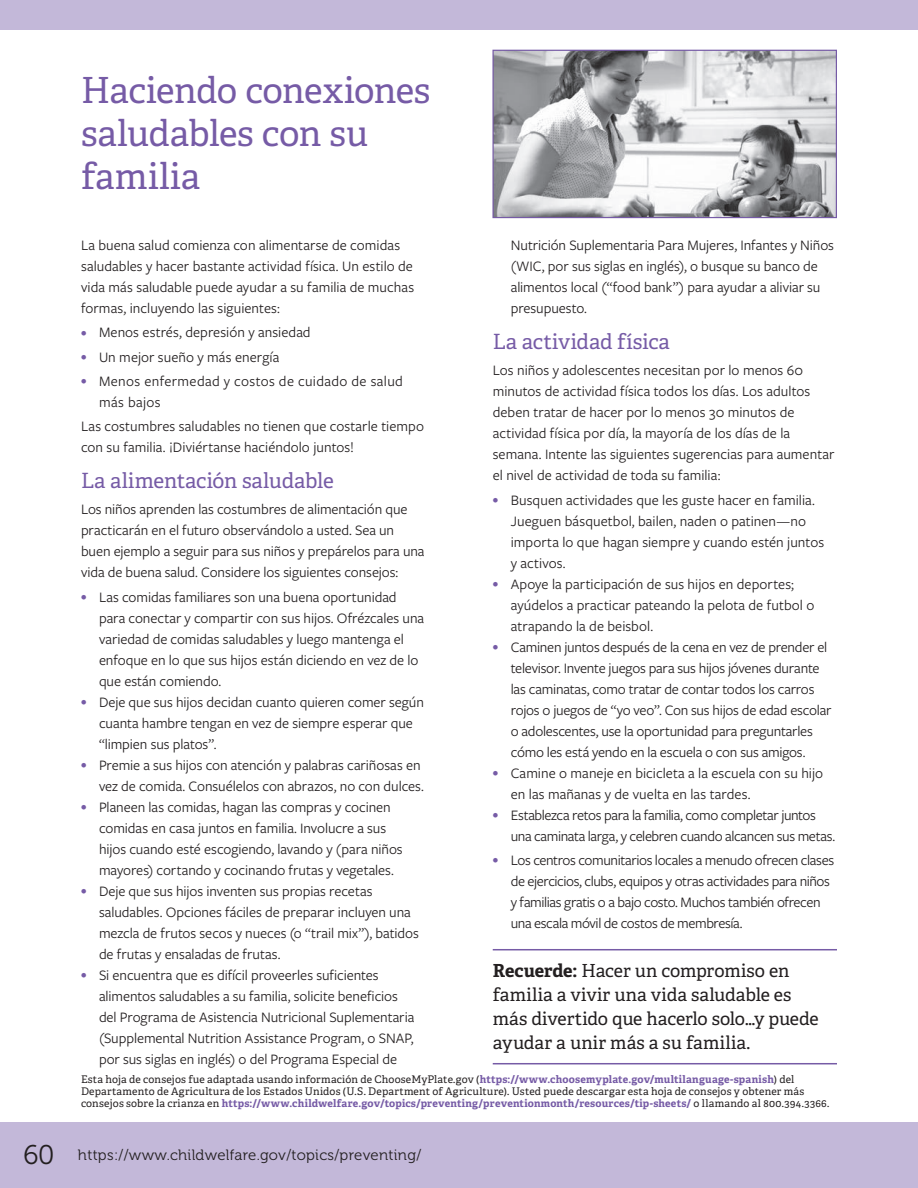
<style>
.page{position:relative;width:918px;height:1188px;background:#fff}
.page>*{position:absolute;margin:0;border:0;box-sizing:border-box;transform-origin:0 0}
.t1{font:36px/43.2px "Adelle PE";letter-spacing:-.01em;color:#765ba6}
.t2{font:21px "Adelle PE";letter-spacing:-.005em;color:#765ba6}
.t3{font:18px/24px "Adelle PE";color:#231f20}
.t4{font:15px/21px "Freight Sans Pro";letter-spacing:-.005em;color:#231f20}
.t5{font:15px/21px "Freight Sans Pro";letter-spacing:-.025em;color:#231f20}
.t6{font:15px "Museo 300";letter-spacing:.02em;color:#231f20}
.t7{font:15px/21px "Freight Sans Pro";letter-spacing:.025em;color:#231f20}
.t8{font:10.5px/12px "Adelle PE";letter-spacing:.015em;color:#231f20}
.s1{font-size:12px;color:#765ba6}
.s2{font-weight:700}
.s3{font-weight:700;color:#765ba6}
.s4{font-size:27px}
</style>
<div class="page">
<div style="left:0;top:1123px;width:918px;height:65px;background:#c3b8d9"></div>
<div style="left:0;top:0;width:918px;height:29px;background:#c3b8d9"></div>
<img style="left:494px;top:52px;width:341px;height:164px">
<div style="left:492px;top:50px;width:345px;height:168px;border:1px solid #765ba6"></div>
<hr style="left:493px;top:949px;width:344px;height:1px;background:#765ba6">
<hr style="left:493px;top:1063px;width:344px;height:1px;background:#765ba6">
<h1 class="t1" style="left:81px;top:67px;width:351px">Haciendo conexiones saludables con su familia</h1>
<p class="t4" style="left:511px;top:234px;width:325px">Nutrición Suplementaria Para Mujeres, Infantes y Niños (WIC, por sus siglas en inglés), o busque su banco de alimentos local (“food bank”) para ayudar a aliviar su presupuesto.</p>
<h2 class="t2" style="left:493px;top:326px;width:179px">La actividad física</h2>
<p class="t4" style="left:493px;top:359px;width:343px">Los niños y adolescentes necesitan por lo menos 60 minutos de actividad física todos los días. Los adultos deben tratar de hacer por lo menos 30 minutos de actividad física por día, la mayoría de los días de la semana. Intente las siguientes sugerencias para aumentar el nivel de actividad de toda su familia:</p>
<p class="t4" style="left:511px;top:489px;width:315px;text-indent:-18px"><span class="s1">•</span> Busquen actividades que les guste hacer en familia.<br>Jueguen básquetbol, bailen, naden o patinen—no importa lo que hagan siempre y cuando estén juntos y activos.</p>
<p class="t4" style="left:511px;top:573px;width:305px;text-indent:-18px"><span class="s1">•</span> Apoye la participación de sus hijos en deportes; ayúdelos a practicar pateando la pelota de futbol o atrapando la de beisbol.</p>
<p class="t4" style="left:511px;top:636px;width:322px;text-indent:-18px"><span class="s1">•</span> Caminen juntos después de la cena en vez de prender el televisor. Invente juegos para sus hijos jóvenes durante las caminatas, como tratar de contar todos los carros rojos o juegos de “yo veo”. Con sus hijos de edad escolar o adolescentes, use la oportunidad para preguntarles cómo les está yendo en la escuela o con sus amigos.</p>
<p class="t4" style="left:511px;top:762px;width:314px;text-indent:-18px"><span class="s1">•</span> Camine o maneje en bicicleta a la escuela con su hijo en las mañanas y de vuelta en las tardes.</p>
<p class="t5" style="left:511px;top:804px;width:326px;text-indent:-18px"><span class="s1">•</span> Establezca retos para la familia, como completar juntos una caminata larga, y celebren cuando alcancen sus metas.</p>
<p class="t5" style="left:511px;top:849px;width:325px;text-indent:-18px"><span class="s1">•</span> Los centros comunitarios locales a menudo ofrecen clases de ejercicios, clubs, equipos y otras actividades para niños y familias gratis o a bajo costo. Muchos también ofrecen una escala móvil de costos de membresía.</p>
<p class="t3" style="left:493px;top:958px;width:328px"><span class="s2">Recuerde:</span> Hacer un compromiso en familia a vivir una vida saludable es más divertido que hacerlo solo…y puede ayudar a unir más a su familia.</p>
<p class="t8" style="left:81px;top:1073px;width:750px">Esta hoja de consejos fue adaptada usando información de ChooseMyPlate.gov (<span class="s3">https://www.choosemyplate.gov/multilanguage-spanish</span>) del<br>Departamento de Agricultura de los Estados Unidos (U.S. Department of Agriculture). Usted puede descargar esta hoja de consejos y obtener más consejos sobre la crianza en <span class="s3">https://www.childwelfare.gov/topics/preventing/preventionmonth/resources/tip-sheets/</span> o llamando al 800.394.3366.</p>
<p class="t4" style="left:81px;top:234px;width:335px">La buena salud comienza con alimentarse de comidas saludables y hacer bastante actividad física. Un estilo de vida más saludable puede ayudar a su familia de muchas formas, incluyendo las siguientes:</p>
<p class="t4" style="left:81px;top:321px;width:231px"><span class="s1">•</span> Menos estrés, depresión y ansiedad</p>
<p class="t4" style="left:81px;top:346px;width:200px"><span class="s1">•</span> Un mejor sueño y más energía</p>
<p class="t7" style="left:99px;top:370px;width:306px;text-indent:-18px"><span class="s1">•</span> Menos enfermedad y costos de cuidado de salud más bajos</p>
<p class="t4" style="left:81px;top:415px;width:345px">Las costumbres saludables no tienen que costarle tiempo con su familia. ¡Diviértanse haciéndolo juntos!</p>
<h2 class="t2" style="left:81px;top:465px;width:254px">La alimentación saludable</h2>
<p class="t4" style="left:81px;top:498px;width:345px">Los niños aprenden las costumbres de alimentación que practicarán en el futuro observándolo a usted. Sea un buen ejemplo a seguir para sus niños y prepárelos para una vida de buena salud. Considere los siguientes consejos:</p>
<p class="t4" style="left:99px;top:586px;width:327px;text-indent:-18px"><span class="s1">•</span> Las comidas familiares son una buena oportunidad para conectar y compartir con sus hijos. Ofrézcales una variedad de comidas saludables y luego mantenga el enfoque en lo que sus hijos están diciendo en vez de lo que están comiendo.</p>
<p class="t4" style="left:99px;top:691px;width:327px;text-indent:-18px"><span class="s1">•</span> Deje que sus hijos decidan cuanto quieren comer según cuanta hambre tengan en vez de siempre esperar que “limpien sus platos”.</p>
<p class="t4" style="left:81px;top:754px;width:344px;text-align:right"><span class="s1">•</span> Premie a sus hijos con atención y palabras cariñosas en vez de comida. Consuélelos con abrazos, no con dulces.</p>
<p class="t4" style="left:99px;top:796px;width:305px;text-indent:-18px"><span class="s1">•</span> Planeen las comidas, hagan las compras y cocinen comidas en casa juntos en familia. Involucre a sus hijos cuando esté escogiendo, lavando y (para niños mayores) cortando y cocinando frutas y vegetales.</p>
<p class="t4" style="left:99px;top:880px;width:321px;text-indent:-18px"><span class="s1">•</span> Deje que sus hijos inventen sus propias recetas saludables. Opciones fáciles de preparar incluyen una mezcla de frutos secos y nueces (o “trail mix”), batidos de frutas y ensaladas de frutas.</p>
<p class="t4" style="left:99px;top:964px;width:317px;text-indent:-18px"><span class="s1">•</span> Si encuentra que es difícil proveerles suficientes alimentos saludables a su familia, solicite beneficios del Programa de Asistencia Nutricional Suplementaria (Supplemental Nutrition Assistance Program, o SNAP, por sus siglas en inglés) o del Programa Especial de</p>
<p class="t6" style="left:23px;top:1146px;width:399px"><span class="s4">60</span> https://www.childwelfare.gov/topics/preventing/</p>
</div>
